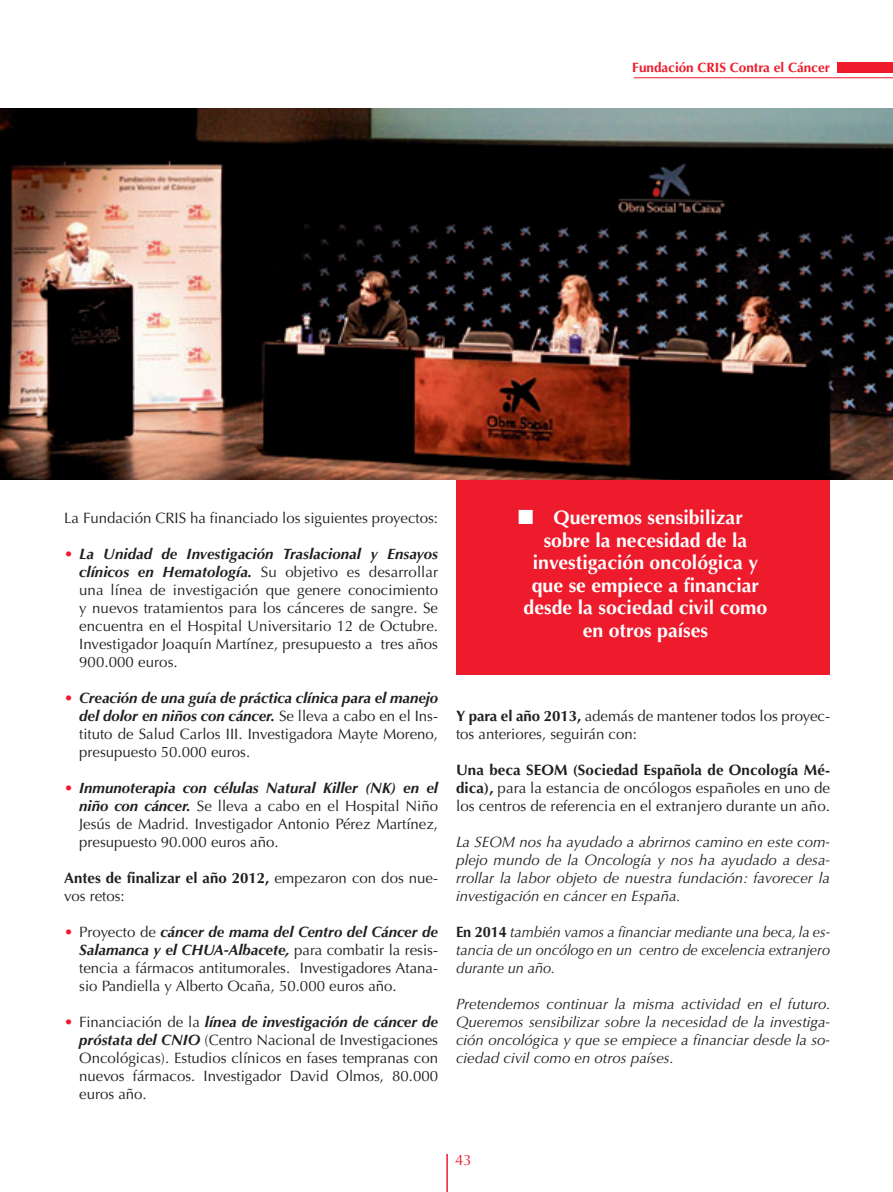
<style>
.page{position:relative;width:893px;height:1192px;background:#fff}
.page>*{position:absolute;margin:0;border:0;box-sizing:border-box;transform-origin:0 0}
.t1{font:700 19.5px/22.5px "Optima LT Std";color:#fff;text-align:center}
.t2{font:15px/18px "Optima LT Std";color:#231f20;text-align:justify}
.t3{font:italic 15px/18px "Optima LT Std";color:#231f20;text-align:justify}
.t4{font:15px "Optima LT Std";color:#ee1b2c}
.t5{font:700 13.5px "Optima LT Std";color:#ee1b2c}
.s1{color:#ee1b2c}
.s2{font-weight:700;font-style:italic}
.s3{font-weight:700}
.s4{font-weight:700;font-style:normal}
</style>
<div class="page">
<hr style="left:446px;top:1153px;width:2px;height:38px;background:#ee1b2c">
<div style="left:456px;top:399px;width:373px;height:275px;background:#ee1b2c"></div>
<div style="left:837px;top:62px;width:55px;height:10px;background:#ee1b2c"></div>
<hr style="left:633px;top:77px;width:259px;height:1px;background:#ee1b2c">
<img style="left:0;top:108px;width:892px;height:371px">
<div style="left:519px;top:510px;width:13px;height:13px;background:#fff"></div>
<div style="left:518px;top:510px;width:14px;height:14px;border:2px solid #fff"></div>
<p class="t5" style="left:632px;top:60px;width:199px">Fundación CRIS Contra el Cáncer</p>
<p class="t2" style="left:64px;top:508px;width:375px">La Fundación CRIS ha financiado los siguientes proyectos:</p>
<p class="t2" style="left:79px;top:544px;width:360px;text-indent:-15px"><span class="s1">•</span> <span class="s2">La Unidad de Investigación Traslacional y Ensayos clínicos en Hematología.</span> Su objetivo es desarrollar una línea de investigación que genere conocimiento y nuevos tratamientos para los cánceres de sangre. Se encuentra en el Hospital Universitario 12 de Octubre.<br>Investigador Joaquín Martínez, presupuesto a tres años 900.000 euros.</p>
<p class="t2" style="left:79px;top:688px;width:360px;text-indent:-15px"><span class="s1">•</span> <span class="s2">Creación de una guía de práctica clínica para el manejo del dolor en niños con cáncer.</span> Se lleva a cabo en el Ins&shy;tituto de Salud Carlos III. Investigadora Mayte Moreno, presupuesto 50.000 euros.</p>
<p class="t2" style="left:79px;top:778px;width:360px;text-indent:-15px"><span class="s1">•</span> <span class="s2">Inmunoterapia con células Natural Killer (NK) en el niño con cáncer.</span> Se lleva a cabo en el Hospital Niño Jesús de Madrid. Investigador Antonio Pérez Martínez, presupuesto 90.000 euros año.</p>
<p class="t2" style="left:64px;top:868px;width:375px"><span class="s3">Antes de finalizar el año 2012,</span> empezaron con dos nue&shy;vos retos:</p>
<p class="t2" style="left:79px;top:922px;width:360px;text-indent:-15px"><span class="s1">•</span> Proyecto de <span class="s2">cáncer de mama del Centro del Cáncer de Salamanca y el CHUA-Albacete,</span> para combatir la resis&shy;tencia a fármacos antitumorales. Investigadores Atana&shy;sio Pandiella y Alberto Ocaña, 50.000 euros año.</p>
<p class="t2" style="left:79px;top:1012px;width:360px;text-indent:-15px"><span class="s1">•</span> Financiación de la <span class="s2">línea de investigación de cáncer de próstata del CNIO</span> (Centro Nacional de Investigaciones Oncológicas). Estudios clínicos en fases tempranas con nuevos fármacos. Investigador David Olmos, 80.000 euros año.</p>
<h1 class="t1" style="left:523px;top:506px;width:245px">Queremos sensibilizar<br>sobre la necesidad de la investigación oncológica y que se empiece a financiar desde la sociedad civil como en otros países</h1>
<p class="t2" style="left:456px;top:706px;width:375px"><span class="s3">Y para el año 2013,</span> además de mantener todos los proyec&shy;tos anteriores, seguirán con:</p>
<p class="t2" style="left:456px;top:760px;width:375px"><span class="s3">Una beca SEOM (Sociedad Española de Oncología Mé&shy;dica),</span> para la estancia de oncólogos españoles en uno de los centros de referencia en el extranjero durante un año.</p>
<p class="t3" style="left:456px;top:832px;width:375px">La SEOM nos ha ayudado a abrirnos camino en este com&shy;plejo mundo de la Oncología y nos ha ayudado a desa&shy;rrollar la labor objeto de nuestra fundación: favorecer la investigación en cáncer en España.</p>
<p class="t3" style="left:456px;top:922px;width:375px"><span class="s4">En 2014</span> también vamos a financiar mediante una beca, la es&shy;tancia de un oncólogo en un centro de excelencia extranjero durante un año.</p>
<p class="t3" style="left:456px;top:994px;width:376px">Pretendemos continuar la misma actividad en el futuro.<br>Queremos sensibilizar sobre la necesidad de la investiga&shy;ción oncológica y que se empiece a financiar desde la so&shy;ciedad civil como en otros países.</p>
<p class="t4" style="left:455px;top:1150px;width:18px">43</p>
</div>
